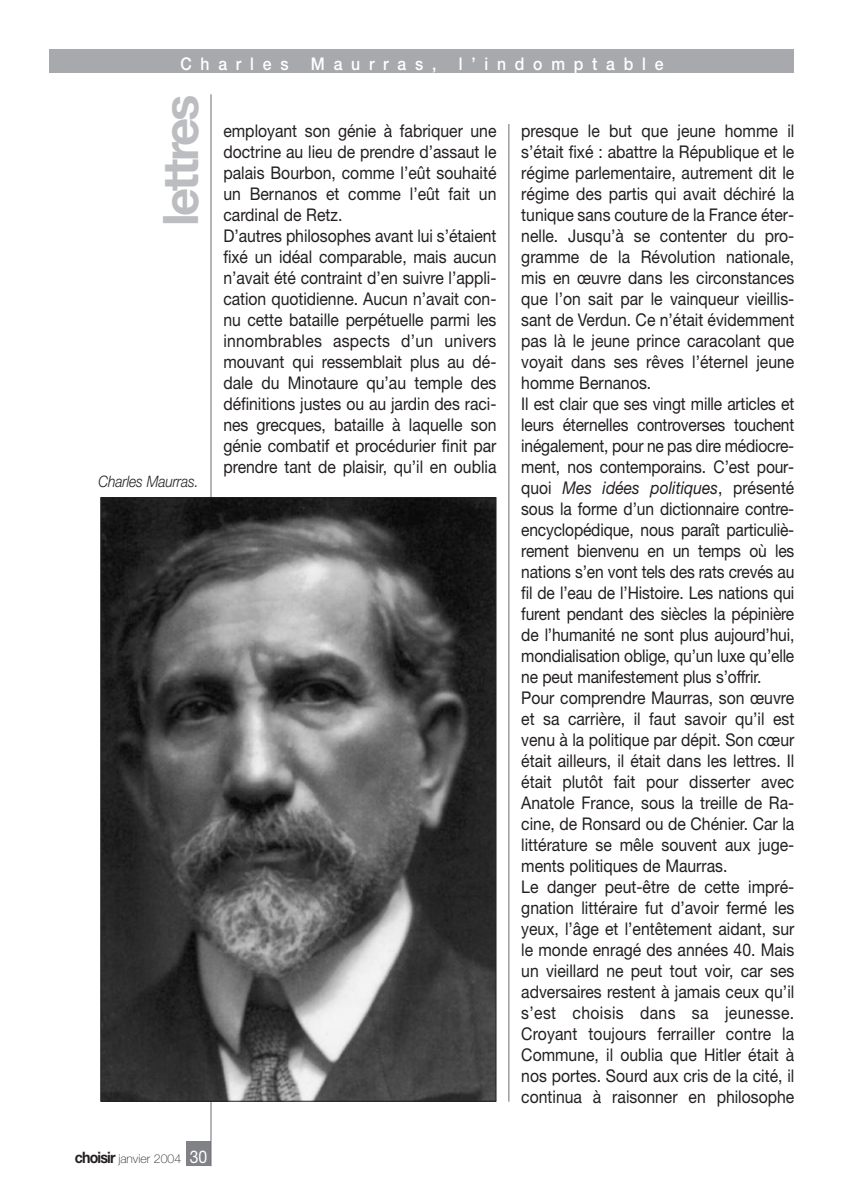
<style>
.page{position:relative;width:844px;height:1191px;background:#fff}
.page>*{position:absolute;margin:0;border:0;box-sizing:border-box;transform-origin:0 0}
.t1{font:700 49px "Helvetica Neue";letter-spacing:-.055em;color:#bcbdc0}
.t2{font:17.5px/21px "Helvetica Neue";color:#231f20;scale:.9 1}
.t3{font:500 17.5px "Helvetica Neue";letter-spacing:.555em;color:#fff;scale:.9 1}
.t4{font:17.5px "Helvetica Neue";color:#fff;scale:.9 1}
.t5{font:italic 300 15.75px "Helvetica Neue";letter-spacing:-.01em;color:#231f20;scale:.88 1}
.t6{font:100 12.25px "Helvetica Neue";color:#231f20}
.s1{font-style:italic}
.s2{font-weight:700;font-size:15.75px}
</style>
<div class="page">
<div style="left:50px;top:50px;width:744px;height:23px;background:#a8a9ad"></div>
<hr style="left:508px;top:124px;width:1px;height:977px;background:#6c6d70">
<div style="left:186px;top:1141px;width:25px;height:25px;background:#808285"></div>
<hr style="left:210px;top:94px;width:1px;height:1072px;background:#6c6d70">
<img style="left:102px;top:499px;width:392px;height:600px">
<p class="t3" style="left:180px;top:57px;width:121px">Charles</p>
<p class="t3" style="left:311px;top:57px;width:141px">Maurras,</p>
<p class="t3" style="left:458px;top:57px;width:229px">l’indomptable</p>
<h1 class="t1" style="left:163px;top:226px;width:133px;rotate:-90deg">lettres</h1>
<p class="t5" style="left:98px;top:476px;width:115px">Charles Maurras.</p>
<p class="t2" style="left:223px;top:121px;width:305px">employant son génie à fabriquer une doctrine au lieu de prendre d’assaut le palais Bourbon, comme l’eût souhaité un Bernanos et comme l’eût fait un cardinal de Retz.<br>D’autres philosophes avant lui s’étaient fixé un idéal comparable, mais aucun n’avait été contraint d’en suivre l’appli&shy;cation quotidienne. Aucun n’avait con&shy;nu cette bataille perpétuelle parmi les innombrables aspects d’un univers mouvant qui ressemblait plus au dé&shy;dale du Minotaure qu’au temple des définitions justes ou au jardin des raci&shy;nes grecques, bataille à laquelle son génie combatif et procédurier finit par prendre tant de plaisir, qu’il en oublia</p>
<p class="t2" style="left:521px;top:121px;width:305px">presque le but que jeune homme il s’était fixé : abattre la République et le régime parlementaire, autrement dit le régime des partis qui avait déchiré la tunique sans couture de la France éter&shy;nelle. Jusqu’à se contenter du pro&shy;gramme de la Révolution nationale, mis en œuvre dans les circonstances que l’on sait par le vainqueur vieillis&shy;sant de Verdun. Ce n’était évidemment pas là le jeune prince caracolant que voyait dans ses rêves l’éternel jeune homme Bernanos.<br>Il est clair que ses vingt mille articles et leurs éternelles controverses touchent inégalement, pour ne pas dire médiocre&shy;ment, nos contemporains. C’est pour&shy;quoi <span class="s1">Mes idées politiques</span>, présenté sous la forme d’un dictionnaire contre&shy;encyclopédique, nous paraît particuliè&shy;rement bienvenu en un temps où les nations s’en vont tels des rats crevés au fil de l’eau de l’Histoire. Les nations qui furent pendant des siècles la pépinière de l’humanité ne sont plus aujourd’hui, mondialisation oblige, qu’un luxe qu’elle ne peut manifestement plus s’offrir.<br>Pour comprendre Maurras, son œuvre et sa carrière, il faut savoir qu’il est venu à la politique par dépit. Son cœur était ailleurs, il était dans les lettres. Il était plutôt fait pour disserter avec Anatole France, sous la treille de Ra&shy;cine, de Ronsard ou de Chénier. Car la littérature se mêle souvent aux juge&shy;ments politiques de Maurras.<br>Le danger peut-être de cette impré&shy;gnation littéraire fut d’avoir fermé les yeux, l’âge et l’entêtement aidant, sur le monde enragé des années 40. Mais un vieillard ne peut tout voir, car ses adversaires restent à jamais ceux qu’il s’est choisis dans sa jeunesse.<br>Croyant toujours ferrailler contre la Commune, il oublia que Hitler était à nos portes. Sourd aux cris de la cité, il continua à raisonner en philosophe</p>
<p class="t6" style="left:75px;top:1153px;width:108px"><span class="s2">choisir</span> janvier 2004</p>
<p class="t4" style="left:190px;top:1150px;width:21px">30</p>
</div>
